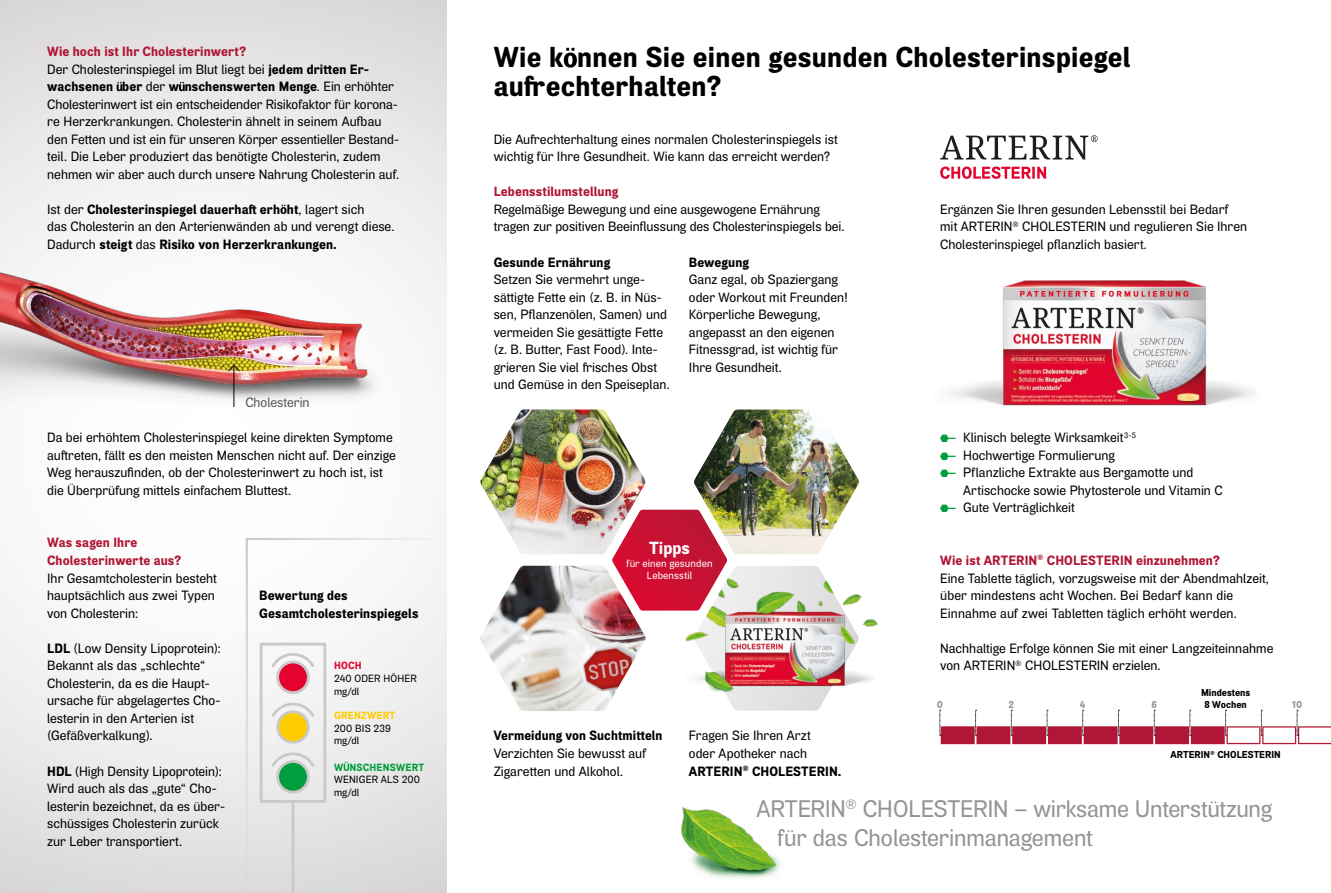
<style>
.page{position:relative;width:1331px;height:893px;background:#fff}
.page>*{position:absolute;margin:0;border:0;box-sizing:border-box;transform-origin:0 0}
.t1{font:800 28.8px/28.8px "Air Soft";letter-spacing:.01em;color:#000}
.t2{font:500 24px/29.2px "Air Soft";letter-spacing:-.01em;color:#939493}
.t3{font:800 17.55px "Air Soft";letter-spacing:.005em;color:#fff}
.t4{font:500 13.5px/17.5px "Air Soft";letter-spacing:.005em;color:#000}
.t5{font:800 13.5px/17.5px "Air Soft";letter-spacing:.01em;color:#000}
.t6{font:800 13.5px/17.5px "Air Soft";letter-spacing:.01em;color:#b01736}
.t7{font:500 13.5px "Air Soft";letter-spacing:.005em;color:#575756}
.t8{font:500 10.5px/12.6px "Air Soft";letter-spacing:.015em;color:#000}
.t9{font:500 10.5px/12.6px "Air Soft";letter-spacing:.015em;color:#fff;text-align:center}
.t10{font:800 10.5px "Air Soft";letter-spacing:.02em;color:#009e3c}
.t11{font:800 10.5px "Air Soft";letter-spacing:.02em;color:#fc0}
.t12{font:800 10.5px "Air Soft";color:#e4032e}
.t13{font:800 10.05px/12.1px "Air Soft";color:#000;text-align:center}
.t14{font:800 10.05px "Air Soft";color:#939594}
.s1{font-weight:800;color:#b01736}
.s2{font-weight:800}
</style>
<div class="page">
<div style="left:260px;top:643px;width:66px;height:160px;border:3px solid #cac8c8"></div>
<div style="left:278px;top:712px;width:30px;height:30px;background:#fc0;border-radius:50%"></div>
<div style="left:276px;top:710px;width:34px;height:34px;border:3px solid #cac8c8;border-radius:50%"></div>
<svg style="left:269px;top:701px;width:48px;height:18px"></svg>
<div style="left:278px;top:662px;width:30px;height:31px;background:#e4032e;border-radius:50%"></div>
<div style="left:276px;top:661px;width:34px;height:33px;border:3px solid #cac8c8;border-radius:50%"></div>
<svg style="left:269px;top:652px;width:48px;height:18px"></svg>
<div style="left:278px;top:761px;width:30px;height:31px;background:#009e3c;border-radius:50%"></div>
<div style="left:276px;top:760px;width:34px;height:33px;border:3px solid #cac8c8;border-radius:50%"></div>
<svg style="left:269px;top:751px;width:48px;height:18px"></svg>
<hr style="left:292px;top:801px;width:2px;height:92px;background:#cac8c8">
<img style="left:866px;top:619px;width:12px;height:63px">
<img style="left:480px;top:409px;width:386px;height:302px">
<img style="left:0;top:256px;width:391px;height:158px">
<hr style="left:233px;top:365px;width:2px;height:42px;background:#575756">
<svg style="left:226px;top:363px;width:15px;height:10px"></svg>
<img style="left:949px;top:280px;width:305px;height:126px">
<hr style="left:246px;top:539px;width:2px;height:354px;background:#cac8c8">
<hr style="left:246px;top:538px;width:200px;height:2px;background:#cac8c8">
<svg style="left:117px;top:82px;width:5px;height:9px"></svg>
<svg style="left:179px;top:82px;width:6px;height:9px"></svg>
<svg style="left:280px;top:205px;width:7px;height:9px"></svg>
<svg style="left:344px;top:762px;width:5px;height:9px"></svg>
<svg style="left:564px;top:48px;width:13px;height:20px"></svg>
<svg style="left:940px;top:135px;width:158px;height:24px"></svg>
<svg style="left:940px;top:167px;width:106px;height:11px"></svg>
<svg style="left:940px;top:710px;width:391px;height:34px"></svg>
<img style="left:681px;top:807px;width:99px;height:72px">
<p class="t4" style="left:47px;top:43px;width:353px"><span class="s1">Wie hoch ist Ihr Cholesterinwert?<br></span>Der Cholesterinspiegel im Blut liegt bei <span class="s2">jedem dritten Er&shy;wachsenen ber</span> der <span class="s2">w nschenswerten Menge</span>. Ein erhöhter Cholesterinwert ist ein entscheidender Risikofaktor für korona&shy;re Herzerkrankungen. Cholesterin ähnelt in seinem Aufbau den Fetten und ist ein für unseren Körper essentieller Bestand&shy;teil. Die Leber produziert das benötigte Cholesterin, zudem nehmen wir aber auch durch unsere Nahrung Cholesterin auf.</p>
<p class="t4" style="left:47px;top:201px;width:349px">Ist der <span class="s2">Cholesterinspiegel dauerhaft erh ht</span>, lagert sich<br>das Cholesterin an den Arterienwänden ab und verengt diese.<br>Dadurch <span class="s2">steigt</span> das <span class="s2">Risiko von Herzerkrankungen.</span></p>
<p class="t7" style="left:245px;top:394px;width:66px">Cholesterin</p>
<p class="t4" style="left:47px;top:429px;width:350px">Da bei erhöhtem Cholesterinspiegel keine direkten Symptome auftreten, fällt es den meisten Menschen nicht auf. Der einzige Weg herauszufinden, ob der Cholesterinwert zu hoch ist, ist die Überprüfung mittels einfachem Bluttest.</p>
<p class="t6" style="left:47px;top:534px;width:136px">Was sagen Ihre<br>Cholesterinwerte aus?</p>
<p class="t4" style="left:47px;top:569px;width:171px">Ihr Gesamtcholesterin besteht hauptsächlich aus zwei Typen von Cholesterin:</p>
<p class="t4" style="left:47px;top:640px;width:175px"><span class="s2">LDL</span> (Low Density Lipoprotein):<br>Bekannt als das „schlechte“<br>Cholesterin, da es die Haupt&shy;ursache für abgelagertes Cho&shy;lesterin in den Arterien ist (Gefäßverkalkung).</p>
<p class="t4" style="left:47px;top:762px;width:179px"><span class="s2">HDL</span> (High Density Lipoprotein):<br>Wird auch als das „gute“ Cho&shy;lesterin bezeichnet, da es über&shy;schüssiges Cholesterin zurück zur Leber transportiert.</p>
<p class="t5" style="left:259px;top:587px;width:161px">Bewertung des<br>Gesamtcholesterinspiegels</p>
<p class="t12" style="left:334px;top:659px;width:29px">HOCH</p>
<p class="t8" style="left:334px;top:672px;width:84px">240 ODER HÖHER mg/dl</p>
<p class="t11" style="left:334px;top:709px;width:63px">GRENZWERT</p>
<p class="t8" style="left:334px;top:722px;width:58px">200 BIS 239 mg/dl</p>
<p class="t10" style="left:334px;top:761px;width:92px">W NSCHENSWERT</p>
<p class="t8" style="left:334px;top:774px;width:88px">WENIGER ALS 200 mg/dl</p>
<h1 class="t1" style="left:494px;top:44px;width:638px">Wie k nnen Sie einen gesunden Cholesterinspiegel aufrechterhalten?</h1>
<p class="t4" style="left:494px;top:131px;width:346px">Die Aufrechterhaltung eines normalen Cholesterinspiegels ist wichtig für Ihre Gesundheit. Wie kann das erreicht werden?</p>
<p class="t6" style="left:494px;top:183px;width:126px">Lebensstilumstellung</p>
<p class="t4" style="left:494px;top:201px;width:352px">Regelmäßige Bewegung und eine ausgewogene Ernährung tragen zur positiven Beeinflussung des Cholesterinspiegels bei.</p>
<p class="t4" style="left:940px;top:201px;width:309px">Ergänzen Sie Ihren gesunden Lebensstil bei Bedarf mit ARTERIN<sup>®</sup> CHOLESTERIN und regulieren Sie Ihren<br>Cholesterinspiegel pflanzlich basiert.</p>
<p class="t5" style="left:494px;top:253px;width:118px">Gesunde Ernährung</p>
<p class="t4" style="left:494px;top:271px;width:178px">Setzen Sie vermehrt unge&shy;sättigte Fette ein (z. B. in Nüs&shy;sen, Pflanzenölen, Samen) und vermeiden Sie gesättigte Fette (z. B. Butter, Fast Food). Inte&shy;grieren Sie viel frisches Obst und Gemüse in den Speiseplan.</p>
<p class="t5" style="left:689px;top:253px;width:62px">Bewegung</p>
<p class="t4" style="left:689px;top:271px;width:161px">Ganz egal, ob Spaziergang oder Workout mit Freunden!<br>Körperliche Bewegung, angepasst an den eigenen<br>Fitnessgrad, ist wichtig für<br>Ihre Gesundheit.</p>
<p class="t3" style="left:649px;top:537px;width:42px">Tipps</p>
<p class="t9" style="left:627px;top:557px;width:87px">für einen gesunden<br>Lebensstil</p>
<p class="t5" style="left:494px;top:727px;width:170px">Vermeidung von Suchtmitteln</p>
<p class="t4" style="left:494px;top:745px;width:154px">Verzichten Sie bewusst auf<br>Zigaretten und Alkohol.</p>
<p class="t4" style="left:689px;top:727px;width:154px">Fragen Sie Ihren Arzt<br>oder Apotheker nach<br><span class="s2">ARTERIN</span><sup>®</sup> <span class="s2">CHOLESTERIN.</span></p>
<p class="t4" style="left:963px;top:429px;width:261px">Klinisch belegte Wirksamkeit<sup>3-5<br></sup>Hochwertige Formulierung<br>Pflanzliche Extrakte aus Bergamotte und Artischocke sowie Phytosterole und Vitamin C Gute Verträglichkeit</p>
<p class="t4" style="left:940px;top:552px;width:330px"><span class="s1">Wie ist ARTERIN</span><sup>®</sup> <span class="s1">CHOLESTERIN einzunehmen?<br></span>Eine Tablette täglich, vorzugsweise mit der Abendmahlzeit, über mindestens acht Wochen. Bei Bedarf kann die Einnahme auf zwei Tabletten täglich erhöht werden.</p>
<p class="t4" style="left:940px;top:640px;width:335px">Nachhaltige Erfolge können Sie mit einer Langzeiteinnahme von ARTERIN<sup>®</sup> CHOLESTERIN erzielen.</p>
<p class="t14" style="left:937px;top:698px;width:8px">0</p>
<p class="t14" style="left:1008px;top:698px;width:7px">2</p>
<p class="t14" style="left:1080px;top:698px;width:7px">4</p>
<p class="t14" style="left:1151px;top:698px;width:7px">6</p>
<p class="t14" style="left:1292px;top:698px;width:12px">10</p>
<p class="t13" style="left:1201px;top:686px;width:51px">Mindestens<br>8 Wochen</p>
<p class="t13" style="left:1170px;top:749px;width:112px">ARTERIN<sup>®</sup> CHOLESTERIN</p>
<h2 class="t2" style="left:778px;top:794px;width:496px;text-indent:-21px">ARTERIN<sup>®</sup> CHOLESTERIN – wirksame Unterstützung für das Cholesterinmanagement</h2>
</div>
